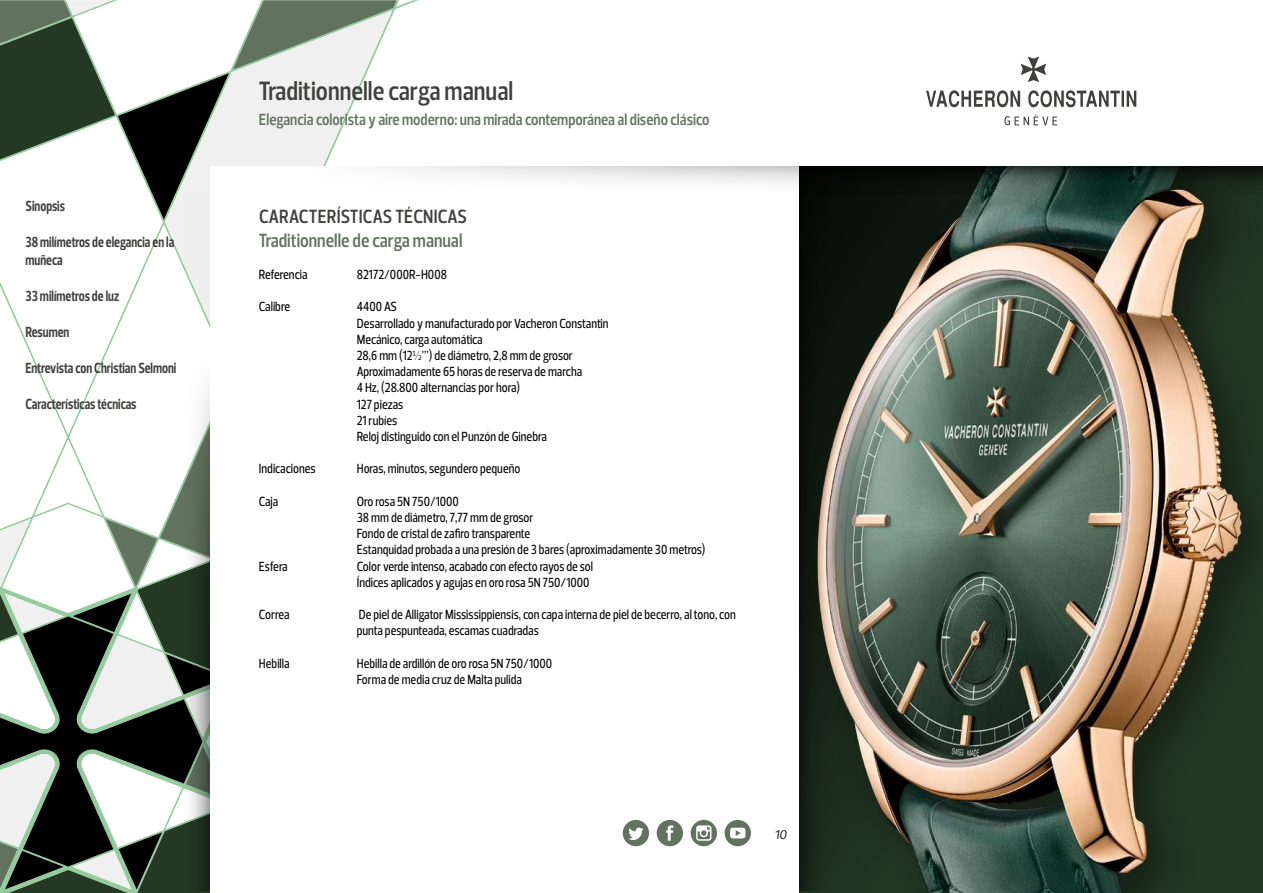
<style>
.page{position:relative;width:1263px;height:893px;background:#fff}
.page>*{position:absolute;margin:0;border:0;box-sizing:border-box;transform-origin:0 0}
.t1{font:600 27px "Prelo Condensed";color:#40403f}
.t2{font:600 19.5px "Prelo Condensed";color:#61735e}
.t3{font:600 19.5px "Prelo Condensed";letter-spacing:.005em;color:#40403f}
.t4{font:600 16.5px "Prelo Condensed";color:#61735e}
.t5{font:700 15px/18px "Prelo Condensed";color:#40403f;scale:.9 1}
.t6{font:500 13.5px/16.2px "Prelo Condensed";color:#000}
.t7{font:italic 12.75px "Prelo";color:#000}
</style>
<div class="page">
<svg style="left:0;top:737px;width:163px;height:9px"></svg>
<svg style="left:0;top:746px;width:210px;height:147px"></svg>
<svg style="left:0;top:286px;width:163px;height:451px"></svg>
<svg style="left:0;top:0;width:397px;height:220px"></svg>
<svg style="left:926px;top:57px;width:210px;height:68px"></svg>
<svg style="left:163px;top:190px;width:47px;height:701px"></svg>
<div style="left:210px;top:166px;width:1052px;height:727px;background:#fff"></div>
<svg style="left:385px;top:166px;width:414px;height:17px"></svg>
<svg style="left:623px;top:820px;width:26px;height:26px"></svg>
<svg style="left:657px;top:820px;width:26px;height:26px"></svg>
<svg style="left:725px;top:820px;width:26px;height:26px"></svg>
<svg style="left:691px;top:820px;width:26px;height:26px"></svg>
<img style="left:799px;top:214px;width:464px;height:679px">
<svg style="left:847px;top:166px;width:416px;height:48px;background:#233128"></svg>
<svg style="left:799px;top:166px;width:48px;height:725px;background:#292e24"></svg>
<p class="t5" style="left:26px;top:197px;width:45px">Sinopsis</p>
<p class="t5" style="left:26px;top:233px;width:167px">38 milímetros de elegancia en la muñeca</p>
<p class="t5" style="left:26px;top:287px;width:106px">33 milímetros de luz</p>
<p class="t5" style="left:26px;top:323px;width:50px">Resumen</p>
<p class="t5" style="left:26px;top:359px;width:169px">Entrevista con Christian Selmoni</p>
<p class="t5" style="left:26px;top:395px;width:125px">Características técnicas</p>
<h1 class="t1" style="left:259px;top:75px;width:256px">Traditionnelle carga manual</h1>
<p class="t4" style="left:259px;top:110px;width:452px">Elegancia colorista y aire moderno: una mirada contemporánea al diseño clásico</p>
<h2 class="t3" style="left:259px;top:205px;width:209px">CARACTERÍSTICAS TÉCNICAS</h2>
<h2 class="t2" style="left:259px;top:228px;width:205px">Traditionnelle de carga manual</h2>
<p class="t6" style="left:259px;top:266px;width:50px">Referencia</p>
<p class="t6" style="left:357px;top:266px;width:92px">82172/000R-H008</p>
<p class="t6" style="left:259px;top:299px;width:33px">Calibre</p>
<p class="t6" style="left:357px;top:299px;width:253px">4400 AS<br>Desarrollado y manufacturado por Vacheron Constantin<br>Mecánico, carga automática<br>28,6 mm (12½’’’) de diámetro, 2,8 mm de grosor<br>Aproximadamente 65 horas de reserva de marcha<br>4 Hz, (28.800 alternancias por hora)<br>127 piezas<br>21 rubíes<br>Reloj distinguido con el Punzón de Ginebra</p>
<p class="t6" style="left:259px;top:461px;width:58px">Indicaciones</p>
<p class="t6" style="left:357px;top:461px;width:165px">Horas, minutos, segundero pequeño</p>
<p class="t6" style="left:259px;top:493px;width:21px">Caja</p>
<p class="t6" style="left:357px;top:493px;width:350px">Oro rosa 5N 750/1000<br>38 mm de diámetro, 7,77 mm de grosor<br>Fondo de cristal de zafiro transparente<br>Estanquidad probada a una presión de 3 bares (aproximadamente 30 metros)</p>
<p class="t6" style="left:259px;top:558px;width:30px">Esfera</p>
<p class="t6" style="left:357px;top:558px;width:238px">Color verde intenso, acabado con efecto rayos de sol<br>Índices aplicados y agujas en oro rosa 5N 750/1000</p>
<p class="t6" style="left:259px;top:607px;width:32px">Correa</p>
<p class="t6" style="left:357px;top:607px;width:380px">De piel de Alligator Mississippiensis, con capa interna de piel de becerro, al tono, con punta pespunteada, escamas cuadradas</p>
<p class="t6" style="left:259px;top:655px;width:32px">Hebilla</p>
<p class="t6" style="left:357px;top:655px;width:197px">Hebilla de ardillón de oro rosa 5N 750/1000<br>Forma de media cruz de Malta pulida</p>
<p class="t7" style="left:774px;top:826px;width:14px">10</p>
</div>
